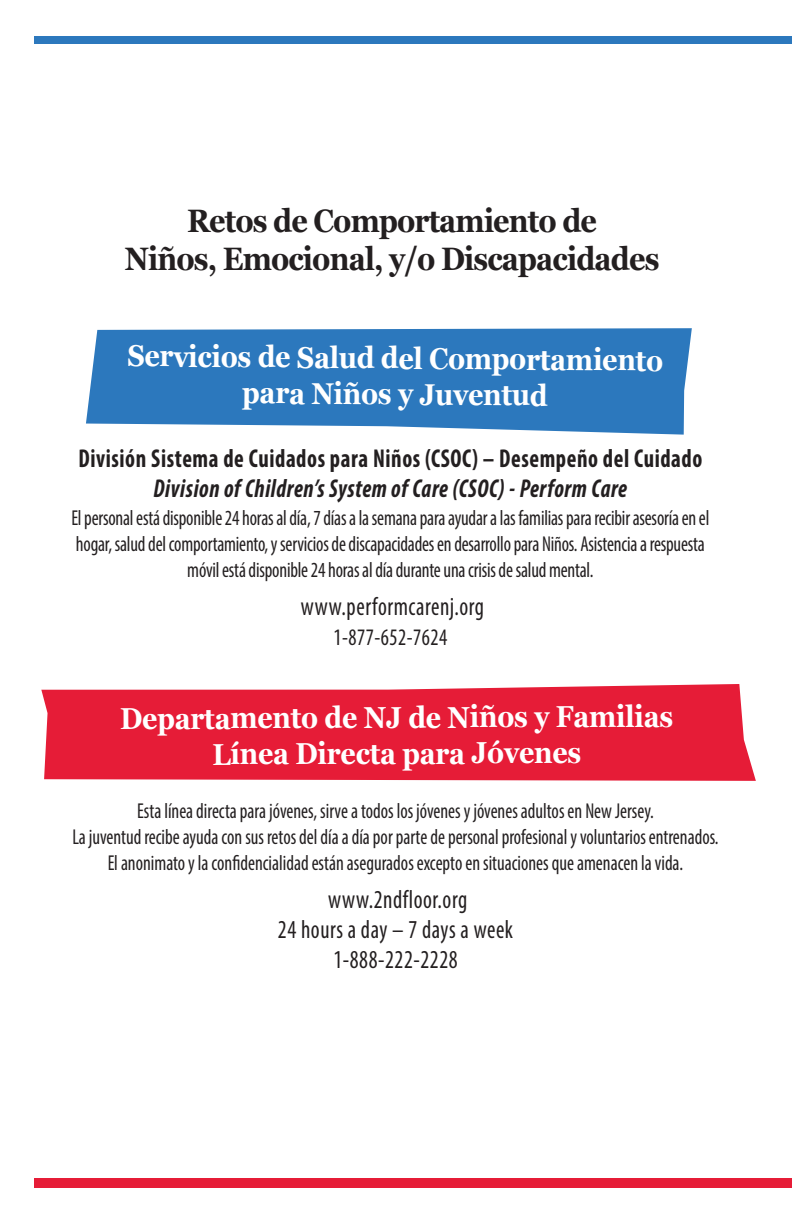
<style>
.page{position:relative;width:792px;height:1224px;background:#fff}
.page>*{position:absolute;margin:0;border:0;box-sizing:border-box;transform-origin:0 0}
.t1{font:700 32.4px/38px "Georgia";letter-spacing:-.03em;color:#231f20;text-align:center;scale:.89 1}
.t2{font:700 30.2px/36px "Georgia";letter-spacing:-.015em;color:#fff;text-align:center;scale:.89 1}
.t3{font:condensed 26px/30px "Myriad Pro";letter-spacing:.025em;color:#231f20;text-align:center;scale:.89 1}
.t4{font:700 condensed 26px "Myriad Pro";letter-spacing:.025em;color:#231f20;scale:.89 1}
.t5{font:italic 700 condensed 26px "Myriad Pro";letter-spacing:.025em;color:#231f20;scale:.89 1}
.t6{font:condensed 23.8px "Myriad Pro";letter-spacing:.025em;color:#231f20;scale:.89 1}
.t7{font:condensed 21.6px/26px "Myriad Pro";letter-spacing:-.01em;color:#231f20;text-align:center;scale:.89 1}
</style>
<div class="page">
<div style="left:35px;top:36px;width:757px;height:7px;background:#2c78bd"></div>
<div style="left:35px;top:1178px;width:757px;height:10px;background:#e61c37"></div>
<svg style="left:86px;top:328px;width:606px;height:107px;fill:#2c78bd"></svg>
<svg style="left:41px;top:684px;width:715px;height:97px;fill:#e61c37"></svg>
<h1 class="t1" style="left:125px;top:202px;width:602px">Retos de Comportamiento de<br>Niños, Emocional, y/o Discapacidades</h1>
<h2 class="t2" style="left:128px;top:336px;width:603px;rotate:1deg">Servicios de Salud del Comportamiento para Niños y Juventud</h2>
<p class="t4" style="left:78px;top:442px;width:703px">División Sistema de Cuidados para Niños (CSOC) – Desempeño del Cuidado</p>
<p class="t5" style="left:154px;top:472px;width:534px">Division of Children’s System of Care (CSOC) - Perform Care</p>
<p class="t7" style="left:71px;top:505px;width:718px">El personal está disponible 24 horas al día, 7 días a la semana para ayudar a las familias para recibir asesoría en el hogar, salud del comportamiento, y servicios de discapacidades en desarrollo para Niños. Asistencia a respuesta móvil está disponible 24 horas al día durante una crisis de salud mental.</p>
<p class="t3" style="left:301px;top:591px;width:207px">www.performcarenj.org</p>
<p class="t6" style="left:333px;top:623px;width:130px">1-877-652-7624</p>
<h2 class="t2" style="left:120px;top:699px;width:623px">Departamento de NJ de Niños y Familias<br>Línea Directa para Jóvenes</h2>
<p class="t7" style="left:72px;top:798px;width:728px">Esta línea directa para jóvenes, sirve a todos los jóvenes y jóvenes adultos en New Jersey.<br>La juventud recibe ayuda con sus retos del día a día por parte de personal profesional y voluntarios entrenados.<br>El anonimato y la confidencialidad están asegurados excepto en situaciones que amenacen la vida.</p>
<p class="t3" style="left:278px;top:884px;width:266px">www.2ndfloor.org<br>24 hours a day – 7 days a week<br>1-888-222-2228</p>
</div>
